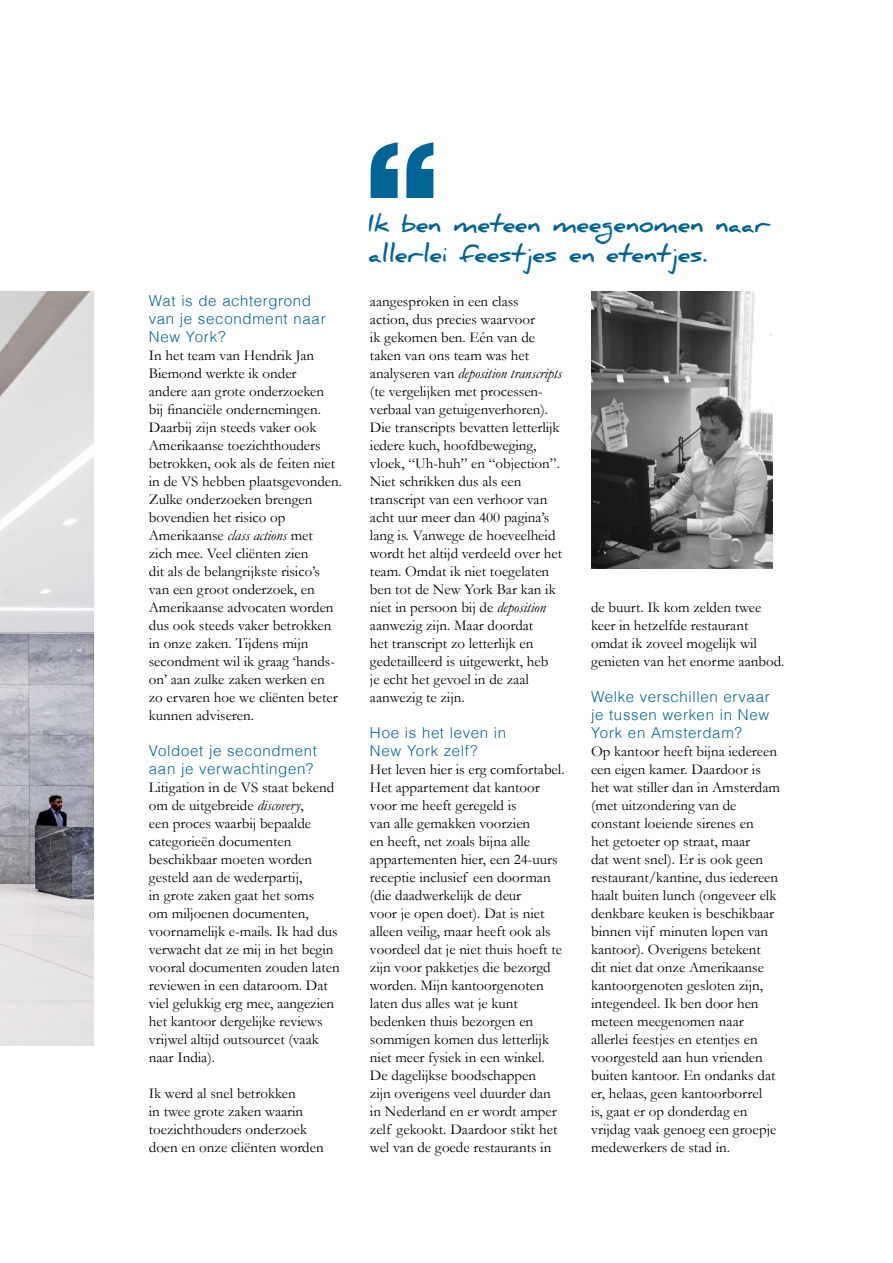
<style>
.page{position:relative;width:893px;height:1263px;background:#fff}
.page>*{position:absolute;margin:0;border:0;box-sizing:border-box;transform-origin:0 0}
.t1{font:700 24px/30px "Daniel";color:#006594}
.t2{font:15px/18px "Garamond";color:#000}
.t3{font:300 15px/18px "Helvetica";letter-spacing:.045em;color:#006594}
.s1{font-style:italic}
</style>
<div class="page">
<img style="left:0;top:292px;width:94px;height:753px">
<svg style="left:371px;top:142px;width:62px;height:56px"></svg>
<img style="left:591px;top:292px;width:181px;height:276px">
<p class="t3" style="left:149px;top:291px;width:178px">Wat is de achtergrond van je secondment naar<br>N ew York?</p>
<p class="t2" style="left:149px;top:346px;width:195px">In het team van Hendrik Jan<br>Biemond werkte ik onder<br>andere aan grote onderzoeken bij financiële ondernemingen.<br>Daarbij zijn steeds vaker ook<br>Amerikaanse toezichthouders betrokken, ook als de feiten niet in de VS hebben plaatsgevonden.<br>Zulke onderzoeken brengen bovendien het risico op<br>Amerikaanse <span class="s1">class actions</span> met<br>zich mee. Veel cliënten zien<br>dit als de belangrijkste risico’s van een groot onderzoek, en<br>Amerikaanse advocaten worden dus ook steeds vaker betrokken in onze zaken. Tijdens mijn secondment wil ik graag ‘hands&shy;on’ aan zulke zaken werken en zo ervaren hoe we cliënten beter kunnen adviseren.</p>
<p class="t3" style="left:149px;top:741px;width:170px">Voldoet je secondment aan je verwachtingen?</p>
<p class="t2" style="left:149px;top:778px;width:192px">Litigation in de VS staat bekend om de uitgebreide <span class="s1">discovery</span>,<br>een proces waarbij bepaalde categorieën documenten beschikbaar moeten worden gesteld aan de wederpartij,<br>in grote zaken gaat het soms<br>om miljoenen documenten, voornamelijk e-mails. Ik had dus verwacht dat ze mij in het begin vooral documenten zouden laten reviewen in een dataroom. Dat viel gelukkig erg mee, aangezien het kantoor dergelijke reviews vrijwel altijd outsourcet (vaak naar India).</p>
<p class="t2" style="left:149px;top:1084px;width:176px">Ik werd al snel betrokken<br>in twee grote zaken waarin toezichthouders onderzoek doen en onze cliënten worden</p>
<h1 class="t1" style="left:369px;top:208px;width:403px">Ik ben meteen meegenomen naar allerlei feestjes en etentjes.</h1>
<p class="t2" style="left:370px;top:292px;width:194px">aangesproken in een class<br>action, dus precies waarvoor<br>ik gekomen ben. Eén van de taken van ons team was het analyseren van <span class="s1">deposition transcripts </span>(te vergelijken met processen&shy;verbaal van getuigenverhoren).<br>Die transcripts bevatten letterlijk iedere kuch, hoofdbeweging, vloek, “Uh-huh” en “objection”.<br>Niet schrikken dus als een transcript van een verhoor van acht uur meer dan 400 pagina’s lang is. Vanwege de hoeveelheid wordt het altijd verdeeld over het team. Omdat ik niet toegelaten ben tot de New York Bar kan ik niet in persoon bij de <span class="s1">deposition </span>aanwezig zijn. Maar doordat<br>het transcript zo letterlijk en gedetailleerd is uitgewerkt, heb<br>je echt het gevoel in de zaal aanwezig te zijn.</p>
<p class="t3" style="left:370px;top:723px;width:138px">Hoe is het leven in<br>N ew York zelf?</p>
<p class="t2" style="left:370px;top:760px;width:196px">Het leven hier is erg comfortabel.<br>Het appartement dat kantoor voor me heeft geregeld is<br>van alle gemakken voorzien<br>en heeft, net zoals bijna alle appartementen hier, een 24-uurs receptie inclusief een doorman (die daadwerkelijk de deur<br>voor je open doet). Dat is niet alleen veilig, maar heeft ook als voordeel dat je niet thuis hoeft te zijn voor pakketjes die bezorgd worden. Mijn kantoorgenoten laten dus alles wat je kunt bedenken thuis bezorgen en sommigen komen dus letterlijk niet meer fysiek in een winkel.<br>De dagelijkse boodschappen<br>zijn overigens veel duurder dan in Nederland en er wordt amper zelf gekookt. Daardoor stikt het wel van de goede restaurants in</p>
<p class="t2" style="left:591px;top:598px;width:195px">de buurt. Ik kom zelden twee keer in hetzelfde restaurant omdat ik zoveel mogelijk wil genieten van het enorme aanbod.</p>
<p class="t3" style="left:591px;top:687px;width:180px;text-align:justify">Welke verschillen ervaar je tussen werken in New York en Amsterdam?</p>
<p class="t2" style="left:591px;top:742px;width:191px">Op kantoor heeft bijna iedereen een eigen kamer. Daardoor is het wat stiller dan in Amsterdam (met uitzondering van de constant loeiende sirenes en<br>het getoeter op straat, maar<br>dat went snel). Er is ook geen restaurant/kantine, dus iedereen haalt buiten lunch (ongeveer elk denkbare keuken is beschikbaar binnen vijf minuten lopen van kantoor). Overigens betekent<br>dit niet dat onze Amerikaanse kantoorgenoten gesloten zijn, integendeel. Ik ben door hen meteen meegenomen naar allerlei feestjes en etentjes en voorgesteld aan hun vrienden buiten kantoor. En ondanks dat er, helaas, geen kantoorborrel<br>is, gaat er op donderdag en vrijdag vaak genoeg een groepje medewerkers de stad in.</p>
</div>
